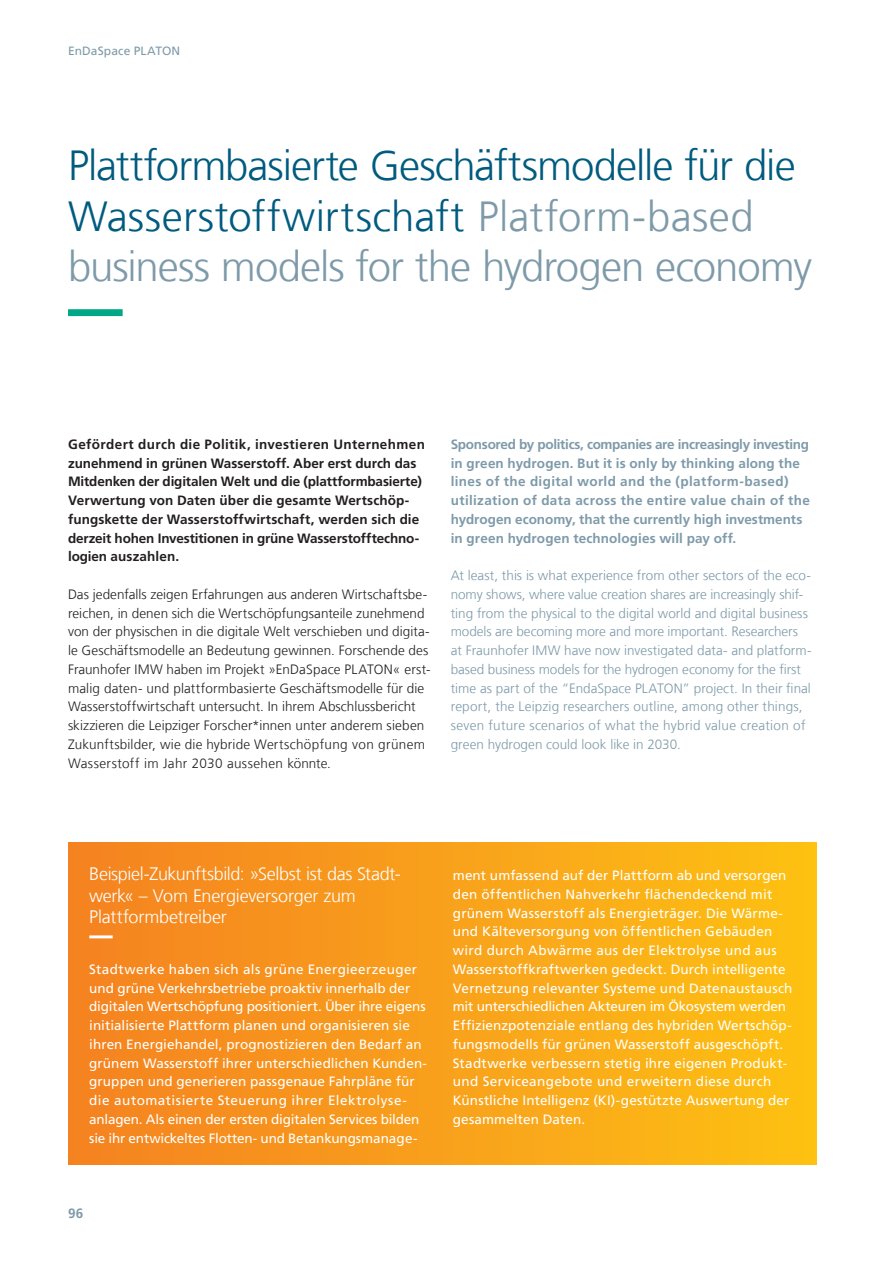
<style>
.page{position:relative;width:893px;height:1263px;background:#fff}
.page>*{position:absolute;margin:0;border:0;box-sizing:border-box;transform-origin:0 0}
.t1{font:300 42px/50.4px "Frutiger LT Com";letter-spacing:-.02em;color:#005b7f}
.t2{font:300 18px/21.6px "Frutiger LT Com";letter-spacing:-.015em;color:#fff}
.t3{font:13.5px/18.8px "Frutiger LT Com";letter-spacing:.01em;color:#fff}
.t4{font:300 13.5px/18.8px "Frutiger LT Com";letter-spacing:.005em;color:#231f20}
.t5{font:300 13.5px/18.8px "Frutiger LT Com";color:#7e9aa9}
.t6{font:700 13.5px/18.8px "Frutiger LT Com";letter-spacing:.005em;color:#231f20}
.t7{font:700 13.5px/18.8px "Frutiger LT Com";letter-spacing:.005em;color:#7e9aa9}
.t8{font:12px "Frutiger LT Com";letter-spacing:.015em;color:#7e9aa9}
.s1{color:#7e9aa9}
</style>
<div class="page">
<svg style="left:68px;top:309px;width:55px;height:7px"></svg>
<div style="left:68px;top:842px;width:748px;height:322px;background:linear-gradient(to right,#f48122,#fdc113)"></div>
<svg style="left:89px;top:935px;width:343px;height:3px"></svg>
<p class="t8" style="left:68px;top:44px;width:114px">EnDaSpace PLATON</p>
<h1 class="t1" style="left:68px;top:141px;width:745px">Plattformbasierte Geschäftsmodelle für die<br>Wasserstoffwirtschaft <span class="s1">Platform-based business models for the hydrogen economy</span></h1>
<p class="t6" style="left:68px;top:435px;width:358px">Gefördert durch die Politik, investieren Unternehmen zunehmend in grünen Wasserstoff. Aber erst durch das Mitdenken der digitalen Welt und die (plattformbasierte)<br>Verwertung von Daten über die gesamte Wertschöp&shy;fungskette der Wasserstoffwirtschaft, werden sich die derzeit hohen Investitionen in grüne Wasserstofftechno&shy;logien auszahlen.</p>
<p class="t4" style="left:68px;top:585px;width:364px">Das jedenfalls zeigen Erfahrungen aus anderen Wirtschaftsbe&shy;reichen, in denen sich die Wertschöpfungsanteile zunehmend von der physischen in die digitale Welt verschieben und digita&shy;le Geschäftsmodelle an Bedeutung gewinnen. Forschende des Fraunhofer IMW haben im Projekt »EnDaSpace PLATON« erst&shy;malig daten- und plattformbasierte Geschäftsmodelle für die Wasserstoffwirtschaft untersucht. In ihrem Abschlussbericht skizzieren die Leipziger Forscher*innen unter anderem sieben Zukunftsbilder, wie die hybride Wertschöpfung von grünem Wasserstoff im Jahr 2030 aussehen könnte.</p>
<p class="t7" style="left:451px;top:435px;width:361px">Sponsored by politics, companies are increasingly investing in green hydrogen. But it is only by thinking along the lines of the digital world and the (platform-based) utilization of data across the entire value chain of the hydrogen economy, that the currently high investments in green hydrogen technologies will pay off.</p>
<p class="t5" style="left:451px;top:566px;width:362px">At least, this is what experience from other sectors of the eco&shy;nomy shows, where value creation shares are increasingly shif&shy;ting from the physical to the digital world and digital business models are becoming more and more important. Researchers at Fraunhofer IMW have now investigated data- and platform&shy;based business models for the hydrogen economy for the first time as part of the “EndaSpace PLATON” project. In their final report, the Leipzig researchers outline, among other things, seven future scenarios of what the hybrid value creation of green hydrogen could look like in 2030.</p>
<h2 class="t2" style="left:89px;top:863px;width:313px">Beispiel-Zukunftsbild: »Selbst ist das Stadt&shy;werk« – Vom Energieversorger zum<br>Plattformbetreiber</h2>
<p class="t3" style="left:89px;top:960px;width:339px">Stadtwerke haben sich als grüne Energieerzeuger und grüne Verkehrsbetriebe proaktiv innerhalb der digitalen Wertschöpfung positioniert. Über ihre eigens initialisierte Plattform planen und organisieren sie ihren Energiehandel, prognostizieren den Bedarf an grünem Wasserstoff ihrer unterschiedlichen Kunden&shy;gruppen und generieren passgenaue Fahrpläne für die automatisierte Steuerung ihrer Elektrolyse&shy;anlagen. Als einen der ersten digitalen Services bilden sie ihr entwickeltes Flotten- und Betankungsmanage-</p>
<p class="t7" style="left:68px;top:1204px;width:17px">96</p>
<p class="t3" style="left:453px;top:866px;width:341px">ment umfassend auf der Plattform ab und versorgen den öffentlichen Nahverkehr flächendeckend mit grünem Wasserstoff als Energieträger. Die Wärme&shy;und Kälteversorgung von öffentlichen Gebäuden wird durch Abwärme aus der Elektrolyse und aus Wasserstoffkraftwerken gedeckt. Durch intelligente Vernetzung relevanter Systeme und Datenaustausch mit unterschiedlichen Akteuren im Ökosystem werden Effizienzpotenziale entlang des hybriden Wertschöp&shy;fungsmodells für grünen Wasserstoff ausgeschöpft.<br>Stadtwerke verbessern stetig ihre eigenen Produkt&shy;und Serviceangebote und erweitern diese durch Künstliche Intelligenz (KI)-gestützte Auswertung der gesammelten Daten.</p>
</div>
